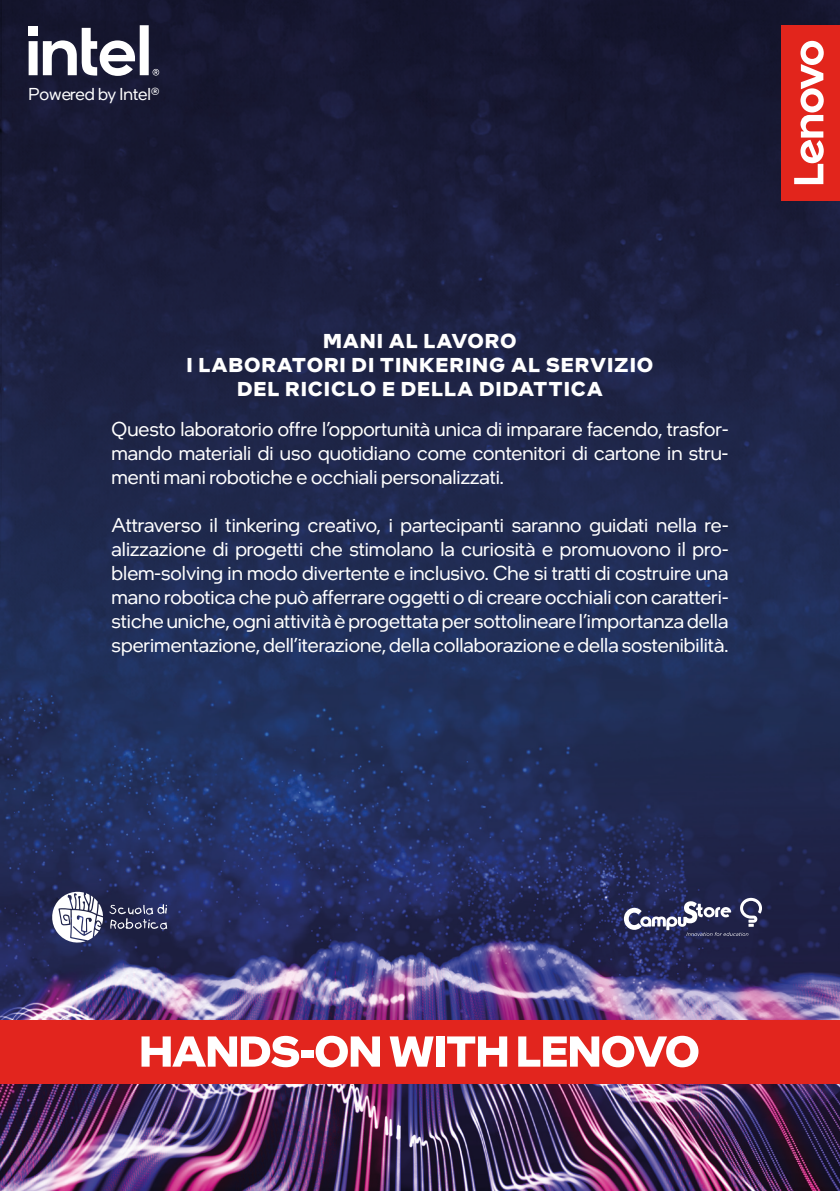
<style>
.page{position:relative;width:840px;height:1191px;background:#fff}
.page>*{position:absolute;margin:0;border:0;box-sizing:border-box;transform-origin:0 0}
.t1{font:20px/24px "Intel One Display";color:#fff;text-align:justify}
.t2{font:700 20px/24px "Intel One Display";letter-spacing:.075em;color:#fff;text-align:center}
.t3{font:17.2px "Intel One Display";color:#fff}
</style>
<div class="page">
<img style="left:0;top:0;width:839px;height:1191px">
<div style="left:0;top:1019px;width:839px;height:64px;background:#e2251e"></div>
<svg style="left:141px;top:1035px;width:158px;height:32px"></svg>
<div style="left:301px;top:1050px;width:12px;height:7px;background:#fff"></div>
<svg style="left:315px;top:1035px;width:65px;height:32px"></svg>
<svg style="left:389px;top:1036px;width:44px;height:30px"></svg>
<div style="left:436px;top:1036px;width:8px;height:30px;background:#fff"></div>
<svg style="left:447px;top:1036px;width:60px;height:30px"></svg>
<svg style="left:518px;top:1035px;width:180px;height:32px"></svg>
<div style="left:780px;top:25px;width:58px;height:175px;background:#e2251c"></div>
<svg style="left:794px;top:41px;width:29px;height:143px"></svg>
<div style="left:28px;top:26px;width:10px;height:9px;background:#fff"></div>
<svg style="left:29px;top:25px;width:130px;height:51px"></svg>
<svg style="left:50px;top:890px;width:53px;height:54px"></svg>
<svg style="left:109px;top:904px;width:58px;height:25px"></svg>
<svg style="left:623px;top:898px;width:138px;height:38px"></svg>
<p class="t3" style="left:29px;top:84px;width:132px">Powered by Intel®</p>
<p class="t2" style="left:187px;top:328px;width:467px">MANI AL LAVORO<br>I LABORATORI DI TINKERING AL SERVIZIO<br>DEL RICICLO E DELLA DIDATTICA</p>
<p class="t1" style="left:111px;top:416px;width:618px">Questo laboratorio offre l’opportunità unica di imparare facendo, trasfor&shy;mando materiali di uso quotidiano come contenitori di cartone in stru&shy;menti mani robotiche e occhiali personalizzati.</p>
<p class="t1" style="left:111px;top:512px;width:618px">Attraverso il tinkering creativo, i partecipanti saranno guidati nella re&shy;alizzazione di progetti che stimolano la curiosità e promuovono il pro&shy;blem-solving in modo divertente e inclusivo. Che si tratti di costruire una mano robotica che può afferrare oggetti o di creare occhiali con caratteri&shy;stiche uniche, ogni attività è progettata per sottolineare l’importanza della sperimentazione, dell’iterazione, della collaborazione e della sostenibilità.</p>
</div>
